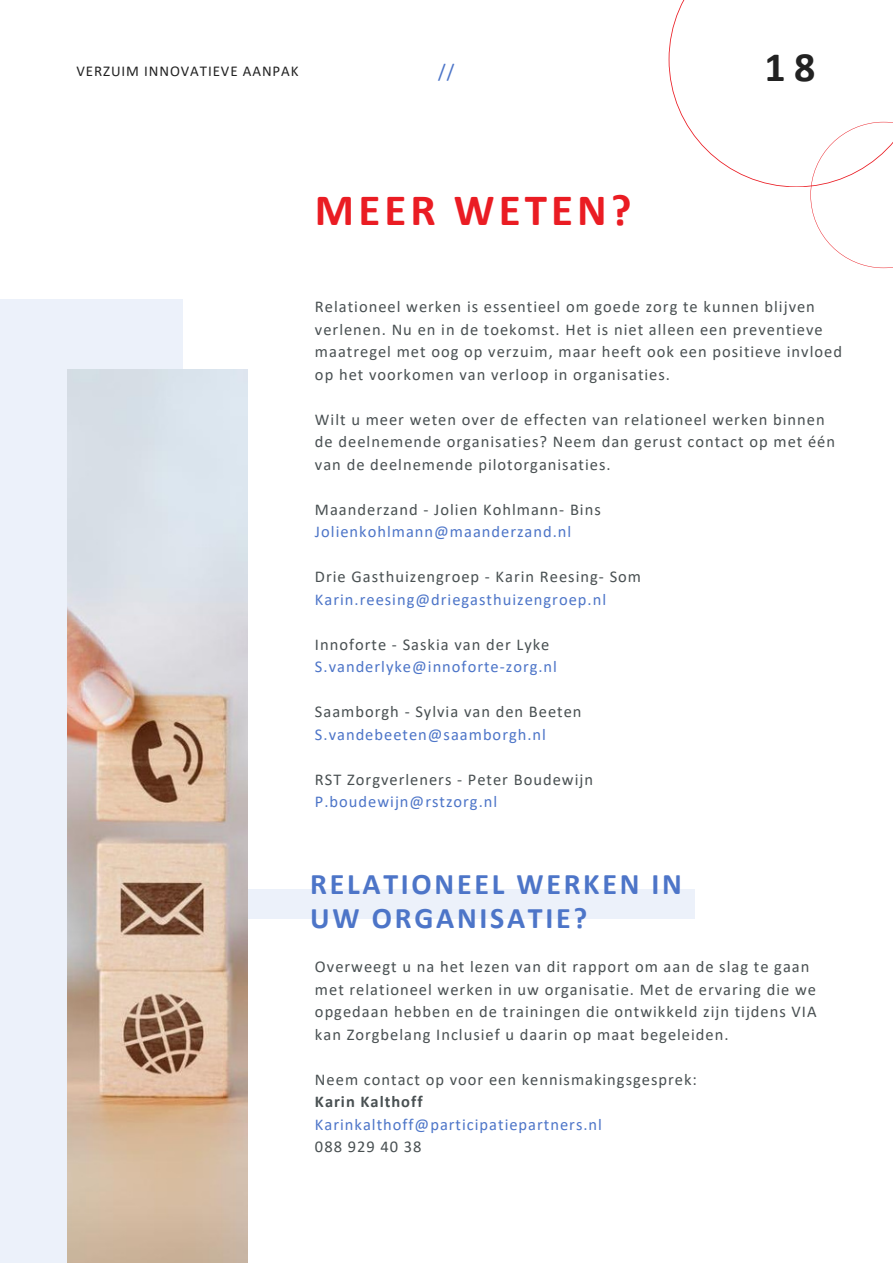
<style>
.page{position:relative;width:893px;height:1264px;background:#fff}
.page>*{position:absolute;margin:0;border:0;box-sizing:border-box;transform-origin:0 0}
.t1{font:700 45px "Calibri";letter-spacing:.09em;color:#ea1c23}
.t2{font:700 42px "Calibri";color:#222}
.t3{font:700 30px "Calibri";letter-spacing:.09em;color:#4d75c8}
.t4{font:19.8px "Calibri";color:#4d75c8}
.t5{font:16.5px/22.5px "Calibri";letter-spacing:.06em;color:#495052}
.t6{font:16.5px "Calibri";letter-spacing:.06em;color:#4d75c8}
.t7{font:700 16.5px "Calibri";letter-spacing:.06em;color:#495052}
.t8{font:15px "Calibri";letter-spacing:.06em;color:#222}
.s1{color:#4d75c8}
</style>
<div class="page">
<div style="left:147px;top:889px;width:547px;height:29px;background:#ecf1fa"></div>
<div style="left:0;top:299px;width:182px;height:963px;background:#ecf1fa"></div>
<img style="left:67px;top:369px;width:180px;height:893px">
<svg style="left:668px;top:0;width:224px;height:268px"></svg>
<p class="t8" style="left:76px;top:65px;width:224px">VERZUIM INNOVATIEVE AANPAK</p>
<p class="t4" style="left:438px;top:63px;width:18px">//</p>
<p class="t2" style="left:764px;top:50px;width:52px">18</p>
<p class="t1" style="left:315px;top:191px;width:318px">MEER WETEN?</p>
<p class="t5" style="left:315px;top:297px;width:528px">Relationeel werken is essentieel om goede zorg te kunnen blijven verlenen. Nu en in de toekomst. Het is niet alleen een preventieve maatregel met oog op verzuim, maar heeft ook een positieve invloed op het voorkomen van verloop in organisaties.</p>
<p class="t5" style="left:315px;top:409px;width:521px">Wilt u meer weten over de effecten van relationeel werken binnen de deelnemende organisaties? Neem dan gerust contact op met één van de deelnemende pilotorganisaties.</p>
<p class="t5" style="left:315px;top:499px;width:287px">Maanderzand - Jolien Kohlmann- Bins<br><span class="s1">Jolienkohlmann@maanderzand.nl</span></p>
<p class="t5" style="left:315px;top:567px;width:327px">Drie Gasthuizengroep - Karin Reesing- Som</p>
<p class="t6" style="left:315px;top:592px;width:292px">Karin.reesing@driegasthuizengroep.nl</p>
<p class="t5" style="left:315px;top:634px;width:236px">Innoforte - Saskia van der Lyke</p>
<p class="t6" style="left:315px;top:660px;width:243px">S.vanderlyke@innoforte-zorg.nl</p>
<p class="t5" style="left:315px;top:701px;width:268px">Saamborgh - Sylvia van den Beeten</p>
<p class="t6" style="left:315px;top:727px;width:232px">S.vandebeeten@saamborgh.nl</p>
<p class="t5" style="left:315px;top:769px;width:279px">RST Zorgverleners - Peter Boudewijn</p>
<p class="t6" style="left:315px;top:794px;width:184px">P.boudewijn@rstzorg.nl</p>
<p class="t3" style="left:310px;top:871px;width:373px">RELATIONEEL WERKEN IN</p>
<p class="t3" style="left:310px;top:905px;width:278px">UW ORGANISATIE?</p>
<p class="t5" style="left:315px;top:957px;width:503px">Overweegt u na het lezen van dit rapport om aan de slag te gaan met relationeel werken in uw organisatie. Met de ervaring die we opgedaan hebben en de trainingen die ontwikkeld zijn tijdens VIA kan Zorgbelang Inclusief u daarin op maat begeleiden.</p>
<p class="t5" style="left:315px;top:1069px;width:383px">Neem contact op voor een kennismakingsgesprek:</p>
<p class="t7" style="left:315px;top:1094px;width:109px">Karin Kalthoff</p>
<p class="t6" style="left:315px;top:1117px;width:288px">Karinkalthoff@participatiepartners.nl</p>
<p class="t5" style="left:315px;top:1136px;width:108px">088 929 40 38</p>
</div>
